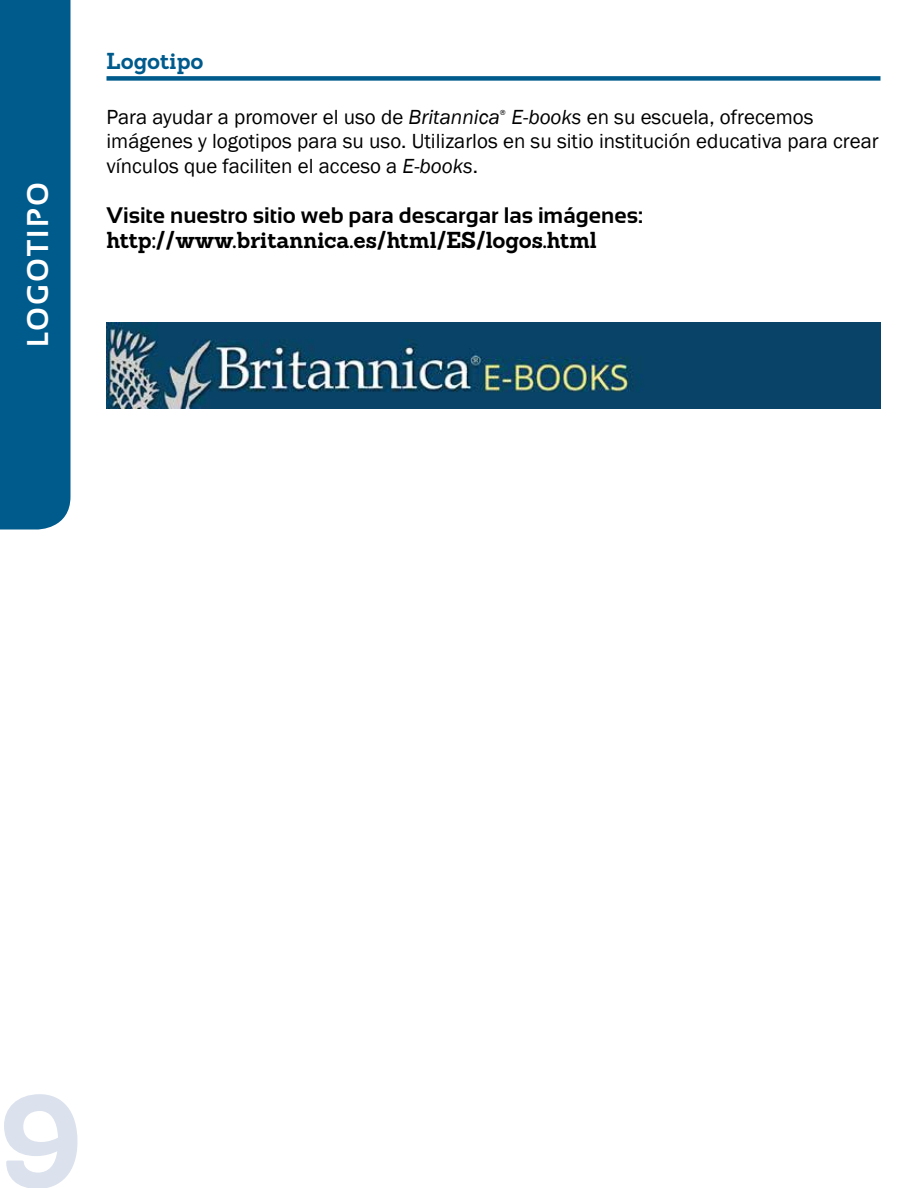
<style>
.page{position:relative;width:918px;height:1188px;background:#fff}
.page>*{position:absolute;margin:0;border:0;box-sizing:border-box;transform-origin:0 0}
.t1{font:700 129.6px "Sanchez";color:#dbe2ed}
.t2{font:700 30px "Sansation";letter-spacing:.08em;color:#fff}
.t3{font:700 22.5px "Sansation";color:#000}
.t4{font:700 22.5px "Sanchez";letter-spacing:-.01em;color:#000}
.t5{font:700 22.5px "Sanchez";letter-spacing:-.005em;color:#005b8d}
.t6{font:21px/24.8px "Franklin Gothic";color:#000}
.t7{font:italic 7.5px "Franklin Gothic";color:#000}
.s1{font-style:italic}
</style>
<div class="page">
<div style="left:0;top:0;width:70px;height:530px;background:#005b8d"></div>
<div style="left:106px;top:76px;width:774px;height:5px;background:#005b8d"></div>
<img style="left:106px;top:323px;width:774px;height:86px">
<h2 class="t2" style="left:21px;top:347px;width:166px;rotate:-90deg">LOGOTIPO</h2>
<p class="t5" style="left:106px;top:46px;width:99px">Logotipo</p>
<p class="t6" style="left:106px;top:105px;width:774px;text-indent:405px"><span class="s1">E-books</span> en su escuela, ofrecemos imágenes y logotipos para su uso. Utilizarlos en su sitio institución educativa para crear vínculos que faciliten el acceso a <span class="s1">E-books</span>.</p>
<p class="t3" style="left:106px;top:202px;width:538px">Visite nuestro sitio web para descargar las imágenes:</p>
<p class="t4" style="left:106px;top:225px;width:492px">http://www.britannica.es/html/ES/logos.html</p>
<p class="t6" style="left:106px;top:105px;width:395px">Para ayudar a promover el uso de <span class="s1">Britannica</span></p>
<p class="t7" style="left:500px;top:108px;width:7px">®</p>
<h1 class="t1" style="left:0;top:1052px;width:83px">9</h1>
</div>
